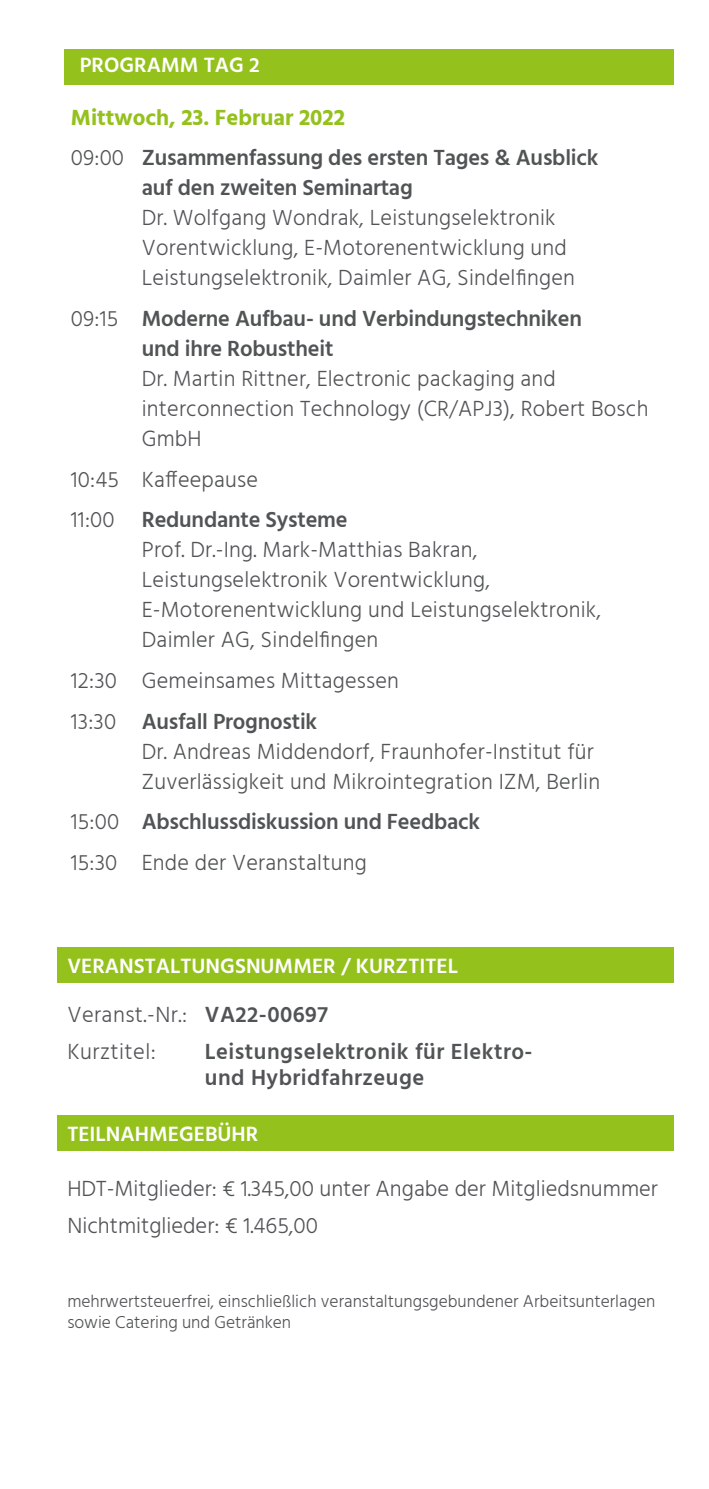
<style>
.page{position:relative;width:709px;height:1489px;background:#fff}
.page>*{position:absolute;margin:0;border:0;box-sizing:border-box;transform-origin:0 0}
.t1{font:300 22.5px/30px "Hind";letter-spacing:.01em;color:#515455}
.t2{font:600 22.5px/40.8px "Hind";letter-spacing:-.01em;color:#515455}
.t3{font:600 22.5px/26.2px "Hind";letter-spacing:.02em;color:#515455}
.t4{font:600 21.25px "Hind";color:#fff}
.t5{font:300 17.5px/21.2px "Hind";color:#515455}
.s1{font-weight:700;color:#94c11c}
.s2{font-weight:300}
.s3{font-weight:600}
</style>
<div class="page">
<div style="left:64px;top:49px;width:609px;height:35px;background:#94c11c"></div>
<div style="left:57px;top:947px;width:616px;height:35px;background:#94c11c"></div>
<div style="left:57px;top:1115px;width:616px;height:35px;background:#94c11c"></div>
<p class="t4" style="left:80px;top:50px;width:181px">PROGRAMM TAG 2</p>
<p class="t2" style="left:71px;top:98px;width:529px"><span class="s1">Mittwoch, 23. Februar 2022<br></span><span class="s2">09:00</span> Zusammenfassung des ersten Tages &amp; Ausblick</p>
<p class="t2" style="left:142px;top:169px;width:272px">auf den zweiten Seminartag</p>
<p class="t1" style="left:142px;top:204px;width:434px">Dr. Wolfgang Wondrak, Leistungselektronik<br>Vorentwicklung, E-Motorenentwicklung und<br>Leistungselektronik, Daimler AG, Sindelfingen</p>
<p class="t2" style="left:142px;top:305px;width:441px;line-height:30px;text-indent:-71px"><span class="s2">09:15</span> Moderne Aufbau- und Verbindungstechniken und ihre Robustheit</p>
<p class="t1" style="left:142px;top:364px;width:508px">Dr. Martin Rittner, Electronic packaging and interconnection Technology (CR/APJ3), Robert Bosch<br>GmbH</p>
<p class="t1" style="left:71px;top:460px;width:278px;line-height:40.8px">10:45 Kaffeepause<br>11:00 <span class="s3">Redundante Systeme</span></p>
<p class="t1" style="left:142px;top:536px;width:461px">Prof. Dr.-Ing. Mark-Matthias Bakran, Leistungselektronik Vorentwicklung, E-Motorenentwicklung und Leistungselektronik, Daimler AG, Sindelfingen</p>
<p class="t1" style="left:71px;top:661px;width:329px;line-height:40.8px">12:30 Gemeinsames Mittagessen<br>13:30 <span class="s3">Ausfall Prognostik</span></p>
<p class="t1" style="left:142px;top:737px;width:460px">Dr. Andreas Middendorf, Fraunhofer-Institut für<br>Zuverlässigkeit und Mikrointegration IZM, Berlin</p>
<p class="t1" style="left:71px;top:802px;width:410px;line-height:40.8px">15:00 <span class="s3">Abschlussdiskussion und Feedback<br></span>15:30 Ende der Veranstaltung</p>
<p class="t4" style="left:67px;top:950px;width:392px">VERANSTALTUNGSNUMMER / KURZTITEL</p>
<p class="t1" style="left:67px;top:996px;width:262px;line-height:37px">Veranst.-Nr.: <span class="s3">VA22-00697<br></span>Kurztitel:</p>
<p class="t3" style="left:205px;top:1039px;width:329px">Leistungselektronik für Elektro&shy;und Hybridfahrzeuge</p>
<p class="t4" style="left:67px;top:1118px;width:192px">TEILNAHMEGEBÜHR</p>
<p class="t1" style="left:67px;top:1171px;width:592px;line-height:37px">HDT-Mitglieder: € 1.345,00 unter Angabe der Mitgliedsnummer<br>Nichtmitglieder: € 1.465,00</p>
<p class="t5" style="left:67px;top:1291px;width:589px">mehrwertsteuerfrei, einschließlich veranstaltungsgebundener Arbeitsunterlagen sowie Catering und Getränken</p>
</div>
